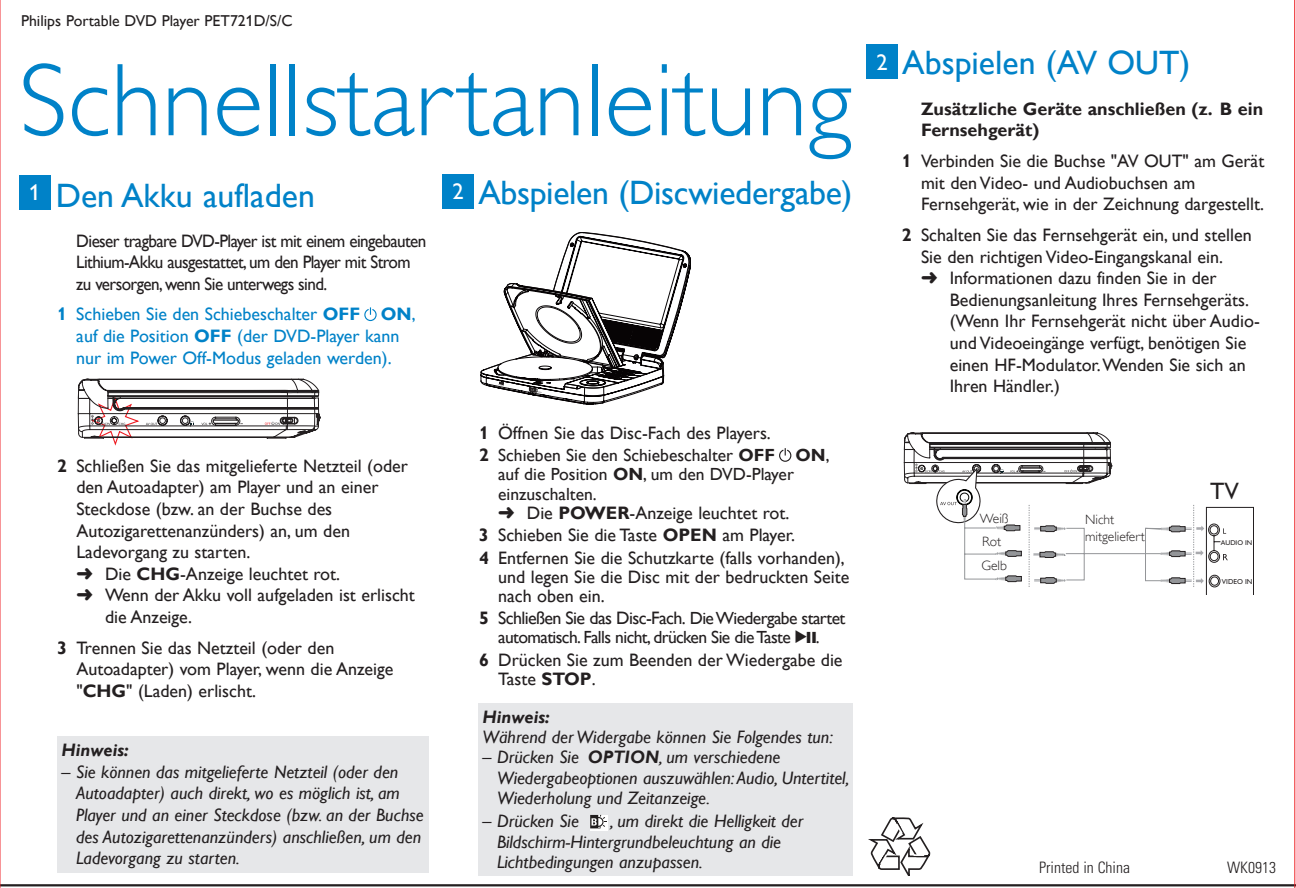
<style>
.page{position:relative;width:1296px;height:888px;background:#fff}
.page>*{position:absolute;margin:0;border:0;box-sizing:border-box;transform-origin:0 0}
.t1{font:104.17px "Gill Sans Alt One WGL Light";color:#0082c8}
.t2{font:33.75px "Gill Sans Alt One WGL";letter-spacing:-.005em;color:#0082c8}
.t3{font:23.85px "Gill Alt One";color:#231f20}
.t4{font:18px/21.6px "Gill Sans Alt One WGL";color:#231f20}
.t5{font:italic 18px/21.6px "Gill Sans Alt One WGL";color:#231f20}
.t6{font:18px/21.6px "Gill Sans Alt One WGL";letter-spacing:-.035em;color:#231f20;scale:.95 1}
.t7{font:18px/21.6px "Gill Sans Alt One WGL";color:#0082c8;text-align:center}
.t8{font:700 18px/21.6px "Gill Sans Alt One WGL";color:#231f20}
.t9{font:18px "Gill Sans Alt One WGL";letter-spacing:-.035em;color:#231f20}
.t10{font:italic 700 18px "Gill Sans Alt One WGL";color:#231f20}
.t11{font:17.55px/19.3px "Gill Sans Alt One WGL";color:#231f20}
.t12{font:17.55px "Gill Sans Alt One WGL";letter-spacing:-.035em;color:#231f20}
.t13{font:15.75px "Gill Sans Alt One WGL";color:#231f20}
.t14{font:300 condensed 15.75px "Univers LT Std";color:#231f20}
.t15{font:13.5px/22.7px "Gill Sans Alt One WGL Light";color:#231f20}
.t16{font:7.2px "Gill Alt One";color:#231f20}
.t17{font:6.98px "Gill Alt One";color:#231f20}
.s1{font-weight:700}
.s2{font-size:22.5px;color:#fff}
.s3{font-weight:700;font-size:18px}
.s4{font-size:17.55px}
.s5{font-family:"Audio Four 4"}
</style>
<div class="page">
<svg style="left:364px;top:307px;width:13px;height:14px"></svg>
<div style="left:57px;top:736px;width:372px;height:136px;background:#e6e7e9"></div>
<div style="left:19px;top:175px;width:32px;height:34px;background:#0082c8"></div>
<svg style="left:78px;top:378px;width:242px;height:68px"></svg>
<svg style="left:779px;top:448px;width:13px;height:14px"></svg>
<div style="left:442px;top:174px;width:32px;height:34px;background:#0082c8"></div>
<div style="left:478px;top:703px;width:374px;height:172px;background:#e6e7e9"></div>
<svg style="left:590px;top:815px;width:18px;height:15px"></svg>
<svg style="left:590px;top:815px;width:16px;height:13px"></svg>
<div style="left:866px;top:45px;width:32px;height:34px;background:#0082c8"></div>
<svg style="left:480px;top:232px;width:211px;height:172px"></svg>
<svg style="left:868px;top:817px;width:63px;height:58px"></svg>
<svg style="left:903px;top:432px;width:350px;height:162px"></svg>
<svg style="left:0;top:884px;width:1296px;height:4px"></svg>
<p class="t13" style="left:21px;top:9px;width:273px">Philips Portable DVD Player PET721D/S/C</p>
<h1 class="t1" style="left:19px;top:32px;width:834px">Schnellstartanleitung</h1>
<h2 class="t2" style="left:29px;top:172px;width:287px"><sup>1</sup> Den Akku aufladen</h2>
<p class="t6" style="left:76px;top:229px;width:370px">Dieser tragbare DVD-Player ist mit einem eingebauten<br>Lithium-Akku ausgestattet, um den Player mit Strom zu versorgen, wenn Sie unterwegs sind.</p>
<p class="t7" style="left:57px;top:303px;width:360px"><span class="s1">1</span> Schieben Sie den Schiebeschalter <span class="s1">OFF ON</span>, auf die Position <span class="s1">OFF</span> (der DVD-Player kann<br>nur im Power Off-Modus geladen werden).</p>
<p class="t4" style="left:57px;top:454px;width:352px"><span class="s1">2</span> Schließen Sie das mitgelieferte Netzteil (oder</p>
<p class="t4" style="left:76px;top:476px;width:303px">den Autoadapter) am Player und an einer</p>
<p class="t4" style="left:76px;top:498px;width:257px">Steckdose (bzw. an der Buchse des</p>
<p class="t4" style="left:76px;top:519px;width:275px">Autozigarettenanzünders) an, um den</p>
<p class="t4" style="left:76px;top:541px;width:175px">Ladevorgang zu starten.</p>
<p class="t4" style="left:76px;top:562px;width:265px">➜ Die <span class="s1">CHG</span>-Anzeige leuchtet rot.</p>
<p class="t4" style="left:76px;top:584px;width:340px">➜ Wenn der Akku voll aufgeladen ist erlischt</p>
<p class="t4" style="left:105px;top:606px;width:89px">die Anzeige.</p>
<p class="t4" style="left:76px;top:636px;width:318px;text-indent:-19px"><span class="s1">3</span> Trennen Sie das Netzteil (oder den<br>Autoadapter) vom Player, wenn die Anzeige "<span class="s1">CHG</span>" (Laden) erlischt.</p>
<p class="t10" style="left:62px;top:737px;width:69px">Hinweis:</p>
<p class="t5" style="left:76px;top:760px;width:349px;text-indent:-15px">– Sie können das mitgelieferte Netzteil (oder den Autoadapter) auch direkt, wo es möglich ist, am Player und an einer Steckdose (bzw. an der Buchse des Autozigarettenanzünders) anschließen, um den Ladevorgang zu starten.</p>
<h2 class="t2" style="left:452px;top:169px;width:401px"><span class="s2">2</span> Abspielen (Discwiedergabe)</h2>
<p class="t4" style="left:479px;top:422px;width:293px"><span class="s1">1</span> Öffnen Sie das Disc-Fach des Players.</p>
<p class="t11" style="left:498px;top:445px;width:333px;text-indent:-19px"><span class="s3">2</span> Schieben Sie den Schiebeschalter <span class="s1">OFF ON</span>, auf die Position <span class="s1">ON</span>, um den DVD-Player einzuschalten.</p>
<p class="t4" style="left:479px;top:501px;width:367px;line-height:22.3px;text-indent:19px">➜ Die <span class="s1">POWER</span>-Anzeige leuchtet rot.<br><span class="s1">3</span> Schieben Sie die Taste <span class="s1">OPEN</span> am Player.<br><span class="s1">4</span> Entfernen Sie die Schutzkarte (falls vorhanden),</p>
<p class="t4" style="left:498px;top:567px;width:353px;line-height:19.1px">und legen Sie die Disc mit der bedruckten Seite nach oben ein.</p>
<p class="t9" style="left:479px;top:606px;width:368px"><span class="s1">5</span> Schließen Sie das Disc-Fach. <span class="s4">Die Wiedergabe startet</span></p>
<p class="t12" style="left:498px;top:625px;width:323px">automatisch. Falls nicht, drücken Sie die Taste <span class="s5">2;</span>.</p>
<p class="t4" style="left:498px;top:650px;width:346px;line-height:19.1px;text-indent:-19px"><span class="s1">6</span> Drücken Sie zum Beenden der Wiedergabe die<br>Taste <span class="s1">STOP</span>.</p>
<p class="t10" style="left:482px;top:704px;width:69px">Hinweis:</p>
<p class="t5" style="left:482px;top:726px;width:352px">Während der Widergabe können Sie Folgendes tun:</p>
<p class="t5" style="left:497px;top:747px;width:354px;line-height:20.2px;text-indent:-15px">– Drücken Sie <span class="s1">OPTION</span>, um verschiedene<br>Wiedergabeoptionen auszuwählen: Audio, Untertitel,<br>Wiederholung und Zeitanzeige.</p>
<p class="t5" style="left:482px;top:810px;width:98px">– Drücken Sie</p>
<p class="t5" style="left:497px;top:810px;width:308px;line-height:20.2px;text-indent:113px">, um direkt die Helligkeit der<br>Bildschirm-Hintergrundbeleuchtung an die<br>Lichtbedingungen anzupassen.</p>
<h2 class="t2" style="left:876px;top:39px;width:315px"><span class="s2">2</span> Abspielen (AV OUT)</h2>
<p class="t8" style="left:920px;top:98px;width:344px">Zusätzliche Geräte anschließen (z. B ein<br>Fernsehgerät)</p>
<p class="t4" style="left:920px;top:150px;width:345px;text-indent:-19px"><span class="s1">1</span> Verbinden Sie die Buchse "AV OUT" am Gerät mit den Video- und Audiobuchsen am<br>Fernsehgerät, wie in der Zeichnung dargestellt.</p>
<p class="t4" style="left:920px;top:224px;width:332px;text-indent:-19px"><span class="s1">2</span> Schalten Sie das Fernsehgerät ein, und stellen<br>Sie den richtigen Video-Eingangskanal ein.<br>➜ Informationen dazu finden Sie in der</p>
<p class="t4" style="left:949px;top:289px;width:311px">Bedienungsanleitung Ihres Fernsehgeräts. (Wenn Ihr Fernsehgerät nicht über Audio&shy;und Videoeingänge verfügt, benötigen Sie einen HF-Modulator. Wenden Sie sich an Ihren Händler.)</p>
<p class="t15" style="left:979px;top:507px;width:30px">Weiß<br>Rot</p>
<p class="t15" style="left:981px;top:554px;width:27px">Gelb</p>
<p class="t15" style="left:1084px;top:511px;width:61px;line-height:16.2px">Nicht mitgeliefert</p>
<h3 class="t3" style="left:1209px;top:477px;width:30px">TV</h3>
<p class="t17" style="left:1220px;top:538px;width:33px">AUDIO IN</p>
<p class="t16" style="left:1221px;top:578px;width:32px">VIDEO IN</p>
<p class="t14" style="left:1039px;top:858px;width:92px">Printed in China</p>
<p class="t14" style="left:1226px;top:858px;width:50px">WK0913</p>
</div>
